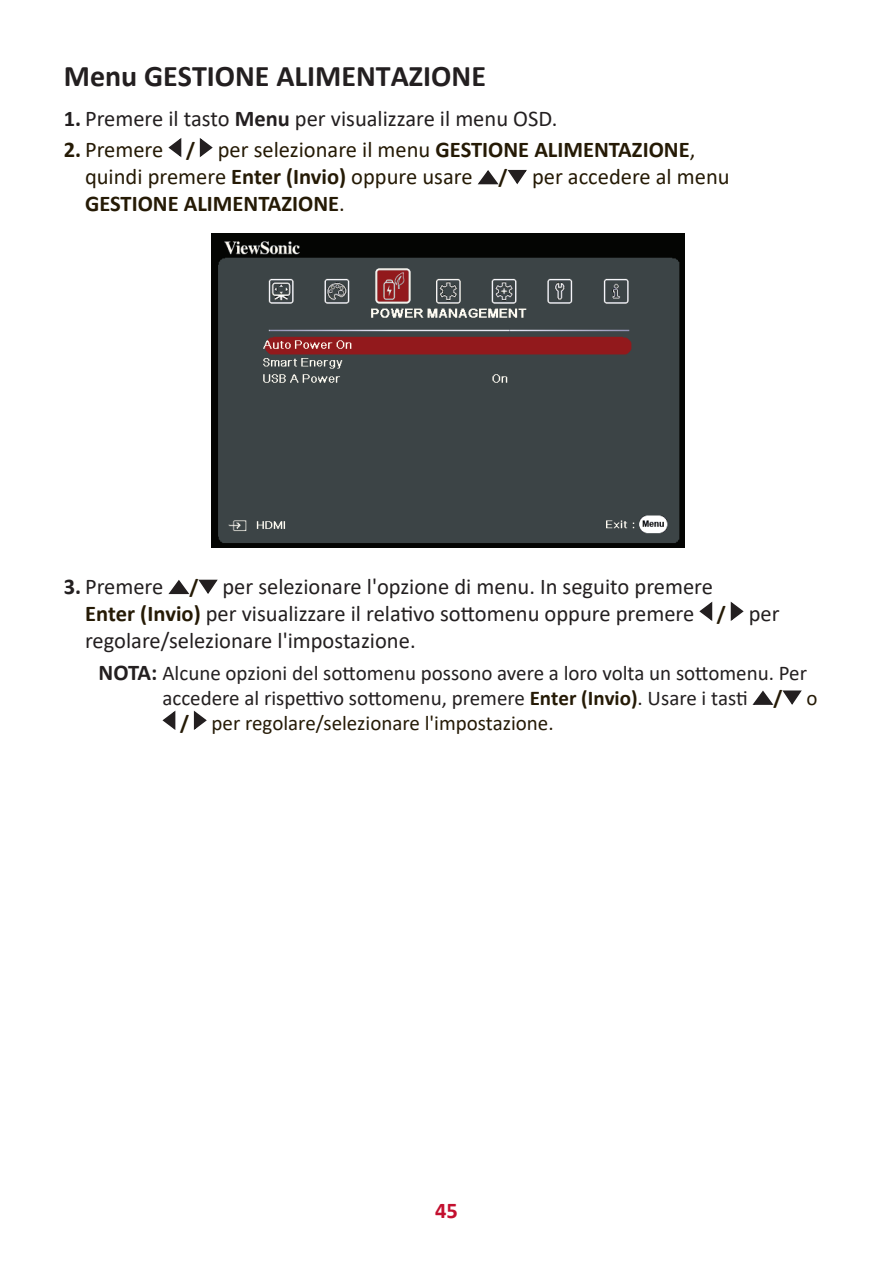
<style>
.page{position:relative;width:893px;height:1263px;background:#fff}
.page>*{position:absolute;margin:0;border:0;box-sizing:border-box;transform-origin:0 0}
.t1{font:700 30px "Calibri";color:#231f20}
.t2{font:22.5px/27px "Calibri";color:#231f20}
.t3{font:22.5px/27px "Calibri";color:#251a05}
.t4{font:700 22.5px "Calibri";color:#c3102f}
.t5{font:21px "Calibri";color:#231f20}
.t6{font:21px "Calibri";color:#251a05}
.s1{font-weight:700}
.s2{font-weight:700;font-size:21px}
.s3{font-weight:700;font-size:21px;color:#251a05}
.s4{font-weight:700;color:#251a05}
.s5{font-weight:700;font-size:22.5px}
.s6{color:#251a05}
</style>
<div class="page">
<svg style="left:168px;top:138px;width:14px;height:20px"></svg>
<svg style="left:199px;top:138px;width:14px;height:19px"></svg>
<svg style="left:477px;top:170px;width:22px;height:15px"></svg>
<svg style="left:507px;top:169px;width:20px;height:16px"></svg>
<img style="left:212px;top:233px;width:473px;height:314px">
<svg style="left:168px;top:580px;width:22px;height:15px"></svg>
<svg style="left:198px;top:579px;width:20px;height:15px"></svg>
<svg style="left:699px;top:601px;width:14px;height:20px"></svg>
<svg style="left:730px;top:601px;width:14px;height:20px"></svg>
<svg style="left:752px;top:690px;width:22px;height:15px"></svg>
<svg style="left:782px;top:690px;width:20px;height:15px"></svg>
<svg style="left:162px;top:710px;width:14px;height:20px"></svg>
<svg style="left:193px;top:710px;width:14px;height:20px"></svg>
<h1 class="t1" style="left:64px;top:55px;width:424px">Menu GESTIONE ALIMENTAZIONE</h1>
<p class="t2" style="left:64px;top:105px;width:495px"><span class="s1">1.</span> Premere il tasto <span class="s1">Menu</span> per visualizzare il menu OSD.</p>
<p class="t3" style="left:85px;top:136px;width:646px;text-indent:-21px"><span class="s1">2.</span> Premere <span class="s2">/</span> per selezionare il menu <span class="s1">GESTIONE ALIMENTAZIONE</span>, quindi premere <span class="s1">Enter (Invio)</span> oppure usare <span class="s2">/</span> per accedere al menu<br><span class="s1">GESTIONE ALIMENTAZIONE</span>.</p>
<p class="t2" style="left:85px;top:572px;width:696px;text-indent:-21px"><span class="s1">3.</span> Premere <span class="s3">/</span> per selezionare l'opzione di menu. In seguito premere<br><span class="s4">Enter (Invio)</span> per visualizzare il relativo sottomenu oppure premere <span class="s3">/</span> per regolare/selezionare l'impostazione.</p>
<p class="t5" style="left:99px;top:658px;width:710px"><span class="s5">NOTA:</span> Alcune opzioni del sottomenu possono avere a loro volta un sottomenu. Per</p>
<p class="t5" style="left:162px;top:683px;width:657px">accedere al rispettivo sottomenu, premere <span class="s4">Enter (Invio)</span>. Usare i tasti <span class="s4">/</span> <span class="s6">o</span></p>
<p class="t6" style="left:180px;top:708px;width:375px"><span class="s1">/</span> per regolare/selezionare l'impostazione.</p>
<p class="t4" style="left:435px;top:1194px;width:24px">45</p>
</div>
